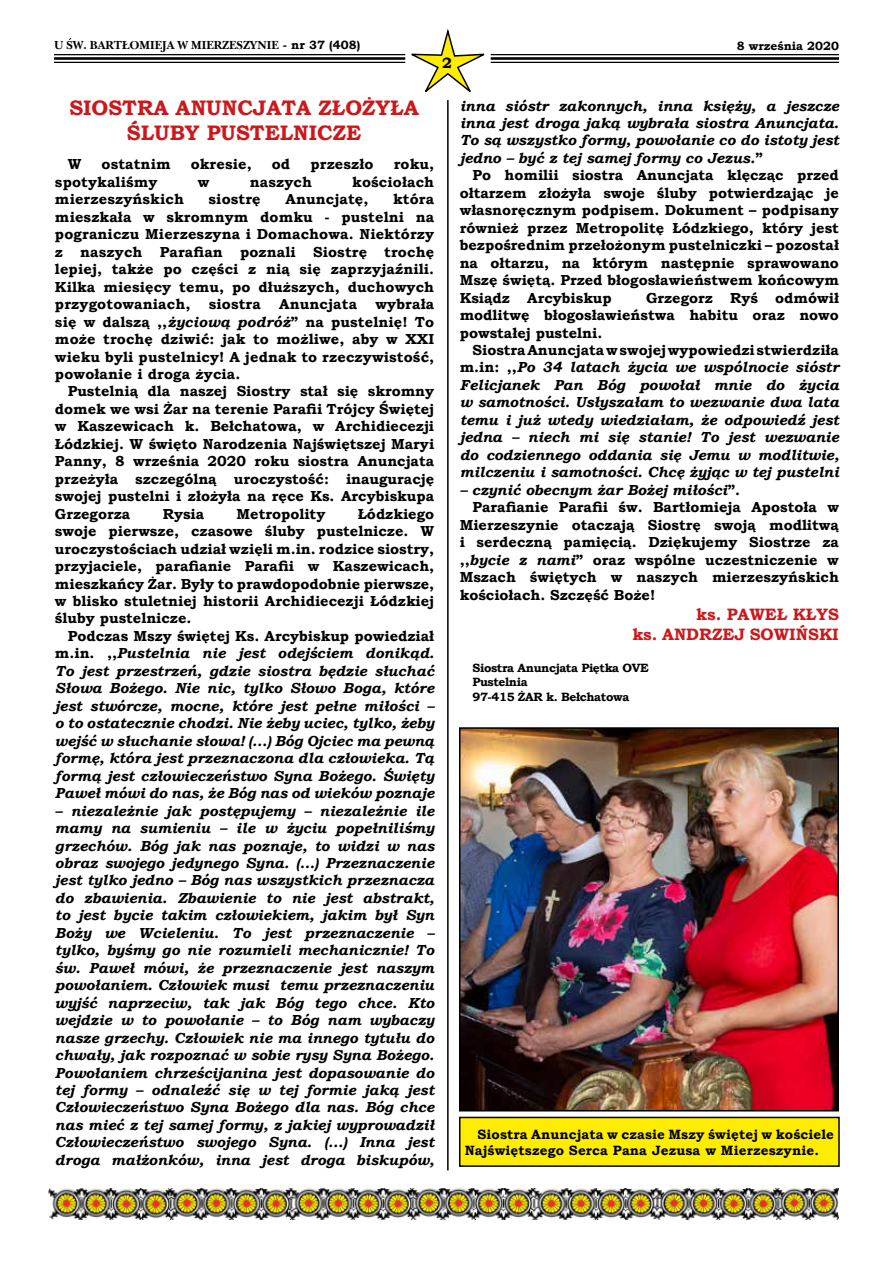
<style>
.page{position:relative;width:893px;height:1263px;background:#fff}
.page>*{position:absolute;margin:0;border:0;box-sizing:border-box;transform-origin:0 0}
.t1{font:700 21px/25.2px "Bookman Old Style";color:#cd171a;text-align:center}
.t2{font:700 16.5px/19.8px "Bookman Old Style";color:#cd171a;text-align:right}
.t3{font:700 15px "Bookman Old Style";color:#000}
.t4{font:italic 700 14.55px/17.4px "Bookman Old Style";color:#000;text-align:justify}
.t5{font:700 14.55px/17.4px "Bookman Old Style";color:#000;text-align:justify}
.t6{font:700 13.5px/16.2px "Bookman Old Style";letter-spacing:.01em;color:#000}
.t7{font:700 12px/14.4px "Bookman Old Style";letter-spacing:-.03em;color:#000}
.t8{font:700 12px "Nebraska";color:#000}
.t9{font:700 12px "Bookman Old Style";color:#000}
.s1{font-family:"Bookman Old Style"}
.s2{font-style:normal}
.s3{font-style:italic}
</style>
<div class="page">
<hr style="left:54px;top:54px;width:351px;height:1px;background:#000">
<hr style="left:54px;top:57px;width:351px;height:3px;background:#000">
<hr style="left:54px;top:62px;width:351px;height:1px;background:#000">
<hr style="left:491px;top:54px;width:348px;height:1px;background:#000">
<hr style="left:491px;top:57px;width:348px;height:3px;background:#000">
<hr style="left:491px;top:62px;width:348px;height:1px;background:#000">
<svg style="left:405px;top:28px;width:86px;height:64px"></svg>
<hr style="left:447px;top:100px;width:2px;height:1070px;background:#000">
<img style="left:48px;top:1188px;width:791px;height:31px">
<img style="left:462px;top:730px;width:374px;height:378px">
<div style="left:459px;top:727px;width:380px;height:384px;border:2px solid #000"></div>
<div style="left:460px;top:1117px;width:379px;height:49px;background:#ffed00"></div>
<div style="left:459px;top:1117px;width:381px;height:50px;border:2px solid #000"></div>
<p class="t8" style="left:54px;top:38px;width:308px">U ŒW. BART£OMIEJA W MIERZESZYNIE <span class="s1">- nr 37 (408)</span></p>
<p class="t9" style="left:737px;top:38px;width:104px">8 września 2020</p>
<p class="t3" style="left:442px;top:52px;width:11px">2</p>
<h1 class="t1" style="left:69px;top:95px;width:351px">SIOSTRA ANUNCJATA ZŁOŻYŁA<br>ŚLUBY PUSTELNICZE</h1>
<p class="t5" style="left:68px;top:156px;width:15px">W</p>
<p class="t5" style="left:102px;top:156px;width:71px">ostatnim</p>
<p class="t5" style="left:191px;top:156px;width:62px">okresie,</p>
<p class="t5" style="left:272px;top:156px;width:20px">od</p>
<p class="t5" style="left:310px;top:156px;width:65px">przeszło</p>
<p class="t5" style="left:394px;top:156px;width:42px">roku,</p>
<p class="t5" style="left:55px;top:173px;width:104px">spotykaliśmy</p>
<p class="t5" style="left:198px;top:173px;width:13px">w</p>
<p class="t5" style="left:250px;top:173px;width:64px">naszych</p>
<p class="t5" style="left:352px;top:173px;width:83px">kościołach</p>
<p class="t5" style="left:55px;top:191px;width:130px">mierzeszyńskich</p>
<p class="t5" style="left:209px;top:191px;width:54px">siostrę</p>
<p class="t5" style="left:285px;top:191px;width:85px">Anuncjatę,</p>
<p class="t4" style="left:460px;top:97px;width:381px">inna sióstr zakonnych, inna księży, a jeszcze inna jest droga jaką wybrała siostra Anuncjata.<br>To są wszystko formy, powołanie co do istoty jest jedno – być z tej samej formy co Jezus.<span class="s2">”</span></p>
<p class="t5" style="left:460px;top:167px;width:381px;text-indent:13px">Po homilii siostra Anuncjata klęcząc przed ołtarzem złożyła swoje śluby potwierdzając je własnoręcznym podpisem. Dokument – podpisany również przez Metropolitę Łódzkiego, który jest bezpośrednim przełożonym pustelniczki – pozostał na ołtarzu, na którym następnie sprawowano Mszę świętą. Przed błogosławieństwem końcowym Ksiądz Arcybiskup</p>
<p class="t5" style="left:55px;top:191px;width:381px;text-indent:338px">która mieszkała w skromnym domku - pustelni na pograniczu Mierzeszyna i Domachowa. Niektórzy z naszych Parafian poznali Siostrę trochę lepiej, także po części z nią się zaprzyjaźnili.<br>Kilka miesięcy temu, po dłuższych, duchowych przygotowaniach,</p>
<p class="t5" style="left:460px;top:289px;width:381px;text-indent:186px">Grzegorz Ryś odmówił modlitwę błogosławieństwa habitu oraz nowo powstałej pustelni.</p>
<p class="t4" style="left:460px;top:341px;width:381px;text-indent:13px"><span class="s2">Siostra Anuncjata w swojej wypowiedzi stwierdziła m.in: ,,</span>Po 34 latach życia we wspólnocie sióstr Felicjanek Pan Bóg powołał mnie do życia w samotności. Usłyszałam to wezwanie dwa lata temu i już wtedy wiedziałam, że odpowiedź jest jedna – niech mi się stanie! To jest wezwanie do codziennego oddania się Jemu w modlitwie, milczeniu i samotności. Chcę żyjąc w tej pustelni</p>
<p class="t4" style="left:460px;top:481px;width:282px">– czynić obecnym żar Bożej miłości<span class="s2">”.</span></p>
<p class="t5" style="left:472px;top:498px;width:368px">Parafianie Parafii św. Bartłomieja Apostoła w</p>
<p class="t5" style="left:460px;top:516px;width:381px">Mierzeszynie otaczają Siostrę swoją modlitwą</p>
<p class="t5" style="left:460px;top:533px;width:381px">i serdeczną pamięcią. Dziękujemy Siostrze za</p>
<p class="t5" style="left:460px;top:551px;width:381px">,,<span class="s3">bycie z nami</span>” oraz wspólne uczestniczenie w</p>
<p class="t5" style="left:460px;top:568px;width:381px">Mszach świętych w naszych mierzeszyńskich</p>
<p class="t5" style="left:460px;top:586px;width:197px">kościołach. Szczęść Boże!</p>
<p class="t2" style="left:632px;top:604px;width:208px">ks. PAWEŁ KŁYS<br>ks. ANDRZEJ SOWIŃSKI</p>
<p class="t7" style="left:472px;top:661px;width:178px">Siostra Anuncjata Piętka OVE<br>Pustelnia<br>97-415 ŻAR k. Bełchatowa</p>
<p class="t5" style="left:55px;top:295px;width:381px;text-indent:320px">wybrała się w dalszą ,,<span class="s3">życiową podróż</span>” na pustelnię! To może trochę dziwić: jak to możliwe, aby w XXI wieku byli pustelnicy! A jednak to rzeczywistość, powołanie i droga życia.</p>
<p class="t5" style="left:55px;top:383px;width:381px;text-indent:13px">Pustelnią dla naszej Siostry stał się skromny domek we wsi Żar na terenie Parafii Trójcy Świętej w Kaszewicach k. Bełchatowa, w Archidiecezji Łódzkiej. W święto Narodzenia Najświętszej Maryi Panny, 8 września 2020 roku siostra Anuncjata przeżyła szczególną uroczystość: inaugurację swojej pustelni i złożyła na ręce Ks. Arcybiskupa Grzegorza</p>
<p class="t5" style="left:209px;top:295px;width:54px">siostra</p>
<p class="t5" style="left:279px;top:295px;width:79px">Anuncjata</p>
<p class="t5" style="left:55px;top:505px;width:381px;text-indent:303px">Łódzkiego swoje pierwsze, czasowe śluby pustelnicze. W uroczystościach udział wzięli m.in. rodzice siostry, przyjaciele, parafianie Parafii w Kaszewicach, mieszkańcy Żar. Były to prawdopodobnie pierwsze, w blisko stuletniej historii Archidiecezji Łódzkiej śluby pustelnicze.</p>
<p class="t4" style="left:55px;top:627px;width:381px;text-indent:13px"><span class="s2">Podczas Mszy świętej Ks. Arcybiskup powiedział m.in. ,,</span>Pustelnia nie jest odejściem donikąd.<br>To jest przestrzeń, gdzie siostra będzie słuchać Słowa Bożego. Nie nic, tylko Słowo Boga, które jest stwórcze, mocne, które jest pełne miłości – o to ostatecznie chodzi. Nie żeby uciec, tylko, żeby wejść w słuchanie słowa! (...) Bóg Ojciec ma pewną formę, która jest przeznaczona dla człowieka. Tą formą jest człowieczeństwo Syna Bożego. Święty Paweł mówi do nas, że Bóg nas od wieków poznaje</p>
<p class="t4" style="left:55px;top:802px;width:381px">– niezależnie jak postępujemy – niezależnie ile mamy na sumieniu – ile w życiu popełniliśmy grzechów. Bóg jak nas poznaje, to widzi w nas obraz swojego jedynego Syna. (...) Przeznaczenie jest tylko jedno – Bóg nas wszystkich przeznacza do zbawienia. Zbawienie to nie jest abstrakt, to jest bycie takim człowiekiem, jakim był Syn Boży we Wcieleniu. To jest przeznaczenie – tylko, byśmy go nie rozumieli mechanicznie! To św. Paweł mówi, że przeznaczenie jest naszym powołaniem. Człowiek musi temu przeznaczeniu wyjść naprzeciw, tak jak Bóg tego chce. Kto wejdzie w to powołanie – to Bóg nam wybaczy nasze grzechy. Człowiek nie ma innego tytułu do chwały, jak rozpoznać w sobie rysy Syna Bożego.<br>Powołaniem chrześcijanina jest dopasowanie do tej formy – odnaleźć się w tej formie jaką jest Człowieczeństwo Syna Bożego dla nas. Bóg chce nas mieć z tej samej formy, z jakiej wyprowadził Człowieczeństwo swojego Syna. (...) Inna jest droga małżonków, inna jest droga biskupów,</p>
<p class="t5" style="left:163px;top:505px;width:43px">Rysia</p>
<p class="t5" style="left:237px;top:505px;width:90px">Metropolity</p>
<p class="t6" style="left:465px;top:1126px;width:371px;text-indent:13px">Siostra Anuncjata w czasie Mszy świętej w kościele<br>Najświętszego Serca Pana Jezusa w Mierzeszynie.</p>
</div>
